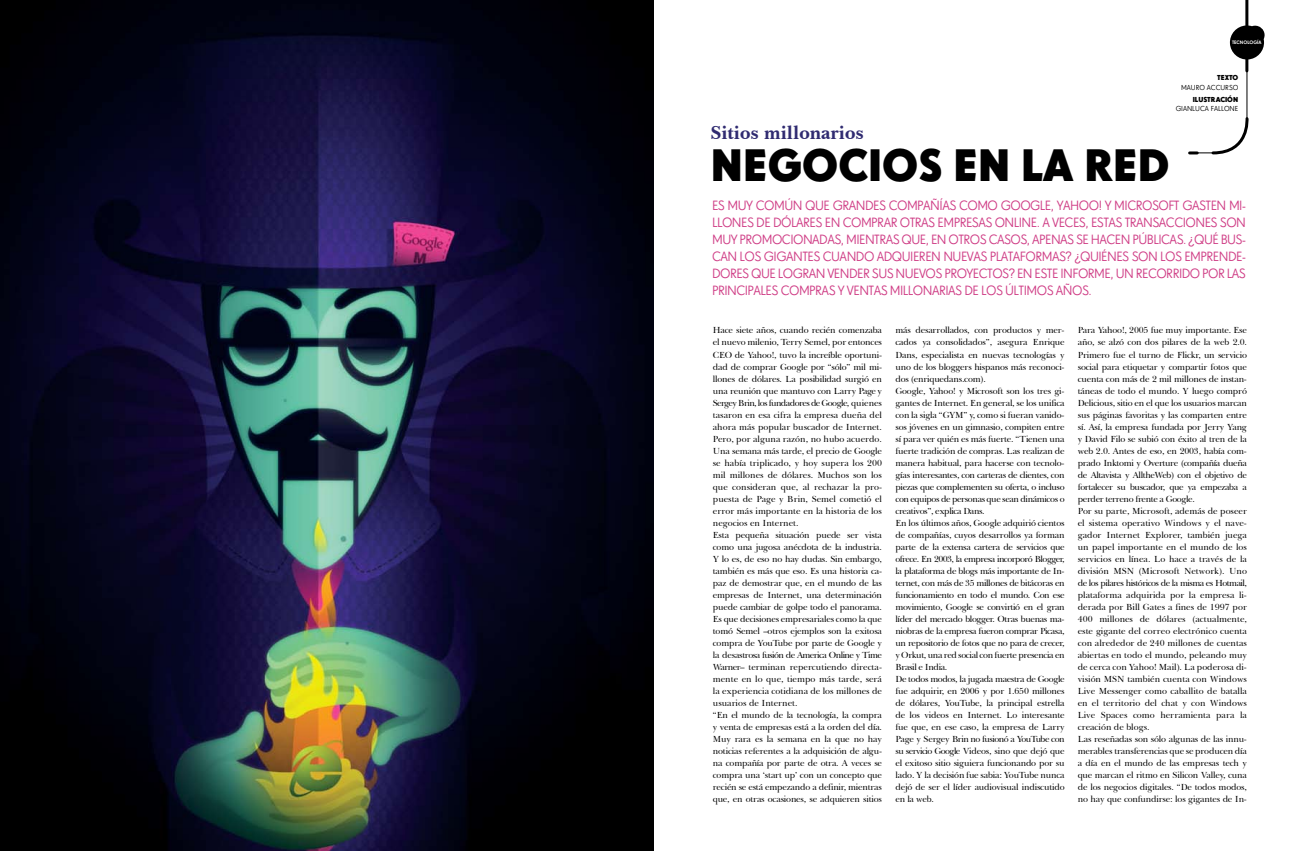
<style>
.page{position:relative;width:1304px;height:851px;background:#fff}
.page>*{position:absolute;margin:0;border:0;box-sizing:border-box;transform-origin:0 0}
.t1{font:700 44px "Super Grotesk A";color:#000}
.t2{font:700 19px "Baskerville BT";color:#302b71}
.t3{font:13px/17px "Super Grotesk A Rg LF";letter-spacing:-.04em;color:#cf3c85}
.t4{font:9px/12px "Baskerville BT";letter-spacing:-.02em;color:#000}
.t5{font:7px "Super Grotesk A";color:#000}
.t6{font:700 7px "Super Grotesk A";color:#000}
.t7{font:4.8px "Super Grotesk A Med LF";color:#fff}
</style>
<div class="page">
<svg style="left:1190px;top:0;width:75px;height:155px"></svg>
<img style="left:0;top:0;width:653px;height:850px">
<p class="t7" style="left:1232px;top:39px;width:31px">TECNOLOGÍA</p>
<p class="t6" style="left:1217px;top:73px;width:23px">TEXTO</p>
<p class="t5" style="left:1181px;top:83px;width:59px">MAURO ACCURSO</p>
<h2 class="t2" style="left:711px;top:121px;width:154px">Sitios millonarios</h2>
<p class="t6" style="left:1193px;top:95px;width:47px">ILUSTRACIÓN</p>
<p class="t5" style="left:1176px;top:105px;width:64px">GIANLUCA FALLONE</p>
<h1 class="t1" style="left:711px;top:138px;width:460px">NEGOCIOS EN LA RED</h1>
<h3 class="t3" style="left:712px;top:197px;width:535px">ES MUY COMÚN QUE GRANDES COMPAÑÍAS COMO GOOGLE, YAHOO! Y M ICROSOFT GASTEN MI-<br>LLONES DE DÓLARES EN COMPRAR OTRAS EMPRESAS ONLINE. A VECES, ESTAS</h3>
<h3 class="t3" style="left:1125px;top:214px;width:9px">TRANSACCION</h3>
<h3 class="t3" style="left:1205px;top:214px;width:25px">ES SON</h3>
<h3 class="t3" style="left:712px;top:231px;width:535px;text-align:justify;text-indent:471px">. ¿QUÉ BUS-CAN LOS GIGANTES CUANDO ADQUIEREN NUEVAS PLATAFORMAS? ¿QUIÉNES SON LOS EMPRENDE-DORES QUE LOGRAN VENDER SUS NUEVOS PROY</h3>
<h3 class="t3" style="left:712px;top:231px;width:10px">MUY</h3>
<h3 class="t3" style="left:740px;top:231px;width:9px">PROMOCIONADAS</h3>
<h3 class="t3" style="left:841px;top:231px;width:32px">, MIENTRAS</h3>
<h3 class="t3" style="left:902px;top:231px;width:56px">QUE, EN OTROS</h3>
<h3 class="t3" style="left:989px;top:231px;width:9px">CASOS</h3>
<h3 class="t3" style="left:1027px;top:231px;width:33px">, APENAS</h3>
<h3 class="t3" style="left:1076px;top:231px;width:24px">SE HAC</h3>
<h3 class="t3" style="left:1115px;top:231px;width:46px">EN PÚBLICAS</h3>
<h3 class="t3" style="left:973px;top:265px;width:274px">ECTOS? EN ESTE INFORME, UN RECORRIDO POR LAS</h3>
<h3 class="t3" style="left:712px;top:282px;width:186px">PRINCIPALES COMPRAS Y VENTAS MILLONARIAS</h3>
<h3 class="t3" style="left:964px;top:282px;width:129px">DE LOS ÚLTIMOS AÑOS.</h3>
<p class="t4" style="left:713px;top:324px;width:171px">Hace siete años, cuando recién comenzaba el nuevo milenio, Terry Semel, por entonces CEO de Yahoo!, tuvo la increíble oportuni&shy;dad de comprar Google por “sólo” mil mi&shy;llones de dólares. La posibilidad surgió en una reunión que mantuvo con Larry Page y Sergey Brin, los fundadores de Google, quienes tasaron en esa cifra la empresa dueña del ahora más popular buscador de Internet.<br>Pero, por alguna razón, no hubo acuerdo.<br>Una semana más tarde, el precio de Google se había triplicado, y hoy supera los 200 mil millones de dólares. Muchos son los que consideran que, al rechazar la pro&shy;puesta de Page y Brin, Semel cometió el error más importante en la historia de los negocios en Internet.<br>Esta pequeña situación puede ser vista como una jugosa anécdota de la industria.<br>Y lo es, de eso no hay dudas. Sin embargo, también es más que eso. Es una historia ca&shy;paz de demostrar que, en el mundo de las empresas de Internet, una determinación puede cambiar de golpe todo el panorama.<br>Es que decisiones empresariales como la que tomó Semel –otros ejemplos son la exitosa compra de YouTube por parte de Google y la desastrosa fusión de America Online y Time Warner– terminan repercutiendo directa&shy;mente en lo que, tiempo más tarde, será la experiencia cotidiana de los millones de usuarios de Internet.<br>“En el mundo de la tecnología, la compra y venta de empresas está a la orden del día.<br>Muy rara es la semana en la que no hay noticias referentes a la adquisición de algu&shy;na compañía por parte de otra. A veces se compra una ‘start up’ con un concepto que recién se está empezando a definir, mientras que, en otras ocasiones, se adquieren sitios</p>
<p class="t4" style="left:895px;top:324px;width:171px">más desarrollados, con productos y mer&shy;cados ya consolidados”, asegura Enrique Dans, especialista en nuevas tecnologías y uno de los bloggers hispanos más reconoci&shy;dos (enriquedans.com).<br>Google, Yahoo! y Microsoft son los tres gi&shy;gantes de Internet. En general, se los unifica con la sigla “GYM” y, como si fueran vanido&shy;sos jóvenes en un gimnasio, compiten entre sí para ver quién es más fuerte. “Tienen una fuerte tradición de compras. Las realizan de manera habitual, para hacerse con tecnolo&shy;gías interesantes, con carteras de clientes, con piezas que complementen su oferta, o incluso con equipos de personas que sean dinámicos o creativos”, explica Dans.<br>En los últimos años, Google adquirió cientos de compañías, cuyos desarrollos ya forman parte de la extensa cartera de servicios que ofrece. En 2003, la empresa incorporó Blogger, la plataforma de blogs más importante de In&shy;ternet, con más de 35 millones de bitácoras en funcionamiento en todo el mundo. Con ese movimiento, Google se convirtió en el gran líder del mercado blogger. Otras buenas ma&shy;niobras de la empresa fueron comprar Picasa, un repositorio de fotos que no para de crecer, y Orkut, una red social con fuerte presencia en Brasil e India.<br>De todos modos, la jugada maestra de Google fue adquirir, en 2006 y por 1.650 millones de dólares, YouTube, la principal estrella de los videos en Internet. Lo interesante fue que, en ese caso, la empresa de Larry Page y Sergey Brin no fusionó a YouTube con su servicio Google Videos, sino que dejó que el exitoso sitio siguiera funcionando por su lado. Y la decisión fue sabia: YouTube nunca dejó de ser el líder audiovisual indiscutido en la web.</p>
<p class="t4" style="left:1078px;top:324px;width:171px">Para Yahoo!, 2005 fue muy importante. Ese año, se alzó con dos pilares de la web 2.0.<br>Primero fue el turno de Flickr, un servicio social para etiquetar y compartir fotos que cuenta con más de 2 mil millones de instan&shy;táneas de todo el mundo. Y luego compró Delicious, sitio en el que los usuarios marcan sus páginas favoritas y las comparten entre sí. Así, la empresa fundada por Jerry Yang y David Filo se subió con éxito al tren de la web 2.0. Antes de eso, en 2003, había com&shy;prado Inktomi y Overture (compañía dueña de Altavista y AlltheWeb) con el objetivo de fortalecer su buscador, que ya empezaba a perder terreno frente a Google.<br>Por su parte, Microsoft, además de poseer el sistema operativo Windows y el nave&shy;gador Internet Explorer, también juega un papel importante en el mundo de los servicios en línea. Lo hace a través de la división MSN (Microsoft Network). Uno de los pilares históricos de la misma es Hotmail, plataforma adquirida por la empresa li&shy;derada por Bill Gates a fines de 1997 por 400 millones de dólares (actualmente, este gigante del correo electrónico cuenta con alrededor de 240 millones de cuentas abiertas en todo el mundo, peleando muy de cerca con Yahoo! Mail). La poderosa di&shy;visión MSN también cuenta con Windows Live Messenger como caballito de batalla en el territorio del chat y con Windows Live Spaces como herramienta para la creación de blogs.<br>Las reseñadas son sólo algunas de las innu&shy;merables transferencias que se producen día a día en el mundo de las empresas tech y que marcan el ritmo en Silicon Valley, cuna de los negocios digitales. “De todos modos, no hay que confundirse: los gigantes de In-</p>
</div>
